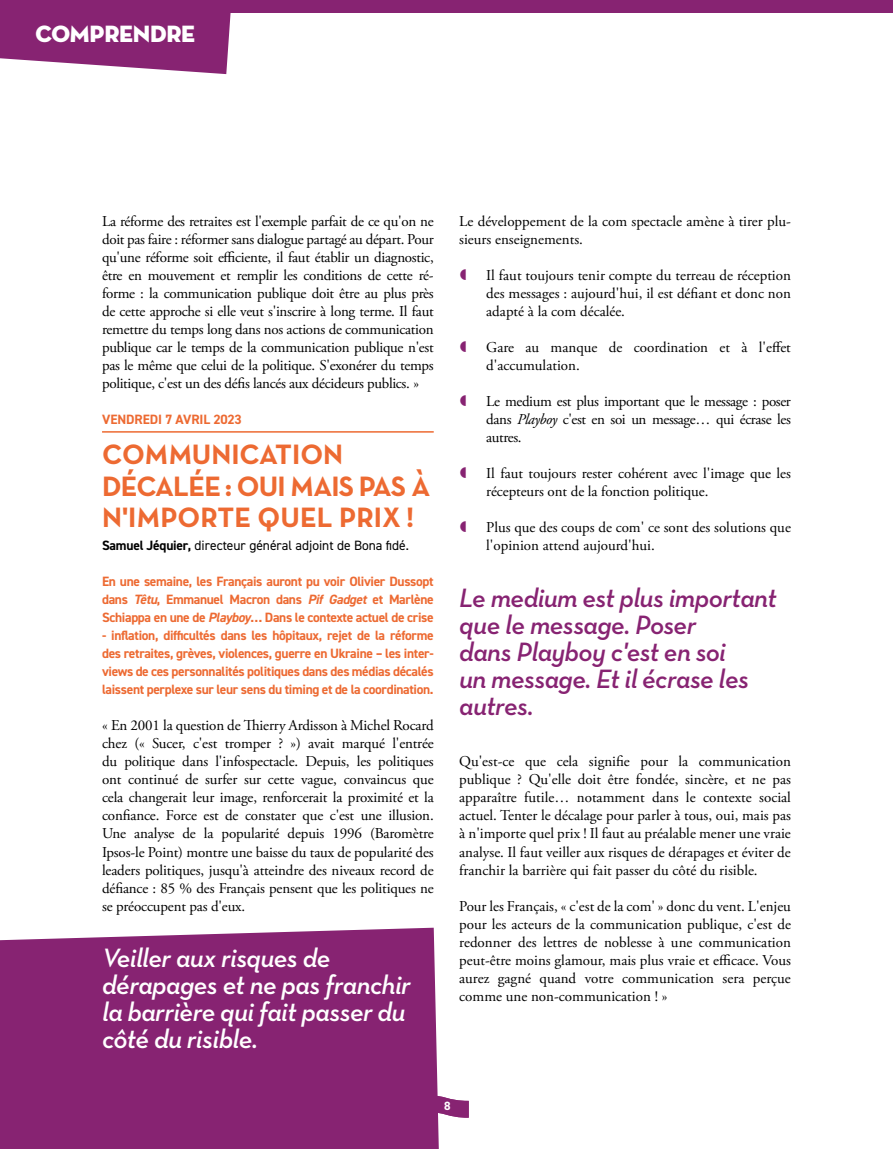
<style>
.page{position:relative;width:893px;height:1149px;background:#fff}
.page>*{position:absolute;margin:0;border:0;box-sizing:border-box;transform-origin:0 0}
.t1{font:28.5px/31.5px "Neutra Text Bold Alt";letter-spacing:-.01em;color:#ed6a32}
.t2{font:italic 600 27px/27px "Neutra Text";letter-spacing:-.02em;color:#872372}
.t3{font:italic 600 27px/27px "Neutra Text";letter-spacing:-.02em;color:#fff}
.t4{font:24px "Neutra Disp Titling";letter-spacing:-.01em;color:#fff}
.t5{font:15px/18px "Adobe Garamond Pro";color:#000;text-align:justify}
.t6{font:700 13.5px/18px "DIN2014";letter-spacing:-.025em;color:#ed6a32;text-align:justify}
.t7{font:13.5px "DIN2014";color:#000}
.t8{font:700 13.5px "DIN2014";letter-spacing:-.005em;color:#ed6a32}
.t9{font:700 12px "DIN2014";color:#fff}
.s1{font-weight:700}
.s2{font-style:italic}
</style>
<div class="page">
<svg style="left:439px;top:1096px;width:30px;height:21px"></svg>
<svg style="left:0;top:0;width:248px;height:74px"></svg>
<div style="left:196px;top:0;width:697px;height:12px;background:#872372"></div>
<div style="left:0;top:927px;width:439px;height:221px;background:#872372"></div>
<hr style="left:102px;top:431px;width:332px;height:1px;background:#ed6a32">
<h3 class="t4" style="left:35px;top:19px;width:161px">COMPRENDRE</h3>
<p class="t5" style="left:102px;top:213px;width:333px">La réforme des retraites est l'exemple parfait de ce qu'on ne doit pas faire : réformer sans dialogue partagé au départ. Pour qu'une réforme soit efficiente, il faut établir un diagnostic, être en mouvement et remplir les conditions de cette ré&shy;forme : la communication publique doit être au plus près de cette approche si elle veut s'inscrire à long terme. Il faut remettre du temps long dans nos actions de communication publique car le temps de la communication publique n'est pas le même que celui de la politique. S'exonérer du temps politique, c'est un des défis lancés aux décideurs publics. »</p>
<p class="t8" style="left:102px;top:410px;width:141px">VENDREDI 7 AVRIL 2023</p>
<h1 class="t1" style="left:102px;top:438px;width:330px">COMMUNICATION<br>DÉCALÉE : OUI MAIS PAS À<br>N'IMPORTE QUEL PRIX !</h1>
<p class="t7" style="left:102px;top:537px;width:308px"><span class="s1">Samuel Jéquier,</span> directeur général adjoint de Bona fidé.</p>
<p class="t6" style="left:102px;top:572px;width:333px">En une semaine, les Français auront pu voir Olivier Dussopt dans <span class="s2">Têtu</span>, Emmanuel Macron dans <span class="s2">Pif Gadget</span> et Marlène Schiappa en une de <span class="s2">Playboy</span>… Dans le contexte actuel de crise</p>
<p class="t6" style="left:102px;top:626px;width:333px">- inflation, difficultés dans les hôpitaux, rejet de la réforme des retraites, grèves, violences, guerre en Ukraine – les inter&shy;views de ces personnalités politiques dans des médias décalés laissent perplexe sur leur sens du timing et de la coordination.</p>
<p class="t5" style="left:102px;top:717px;width:333px">« En 2001 la question de Thierry Ardisson à Michel Rocard chez (« Sucer, c'est tromper ? ») avait marqué l'entrée du politique dans l'infospectacle. Depuis, les politiques ont continué de surfer sur cette vague, convaincus que cela changerait leur image, renforcerait la proximité et la confiance. Force est de constater que c'est une illusion.<br>Une analyse de la popularité depuis 1996 (Baromètre Ipsos-le Point) montre une baisse du taux de popularité des leaders politiques, jusqu'à atteindre des niveaux record de défiance : 85 % des Français pensent que les politiques ne se préoccupent pas d'eux.</p>
<h2 class="t3" style="left:102px;top:943px;width:310px">Veiller aux risques de dérapages et ne pas franchir la barrière qui fait passer du côté du risible.</h2>
<p class="t5" style="left:459px;top:213px;width:333px">Le développement de la com spectacle amène à tirer plu&shy;sieurs enseignements.</p>
<p class="t5" style="left:486px;top:267px;width:306px">Il faut toujours tenir compte du terreau de réception des messages : aujourd'hui, il est défiant et donc non adapté à la com décalée.</p>
<p class="t5" style="left:486px;top:339px;width:306px">Gare au manque de coordination et à l'effet d'accumulation.</p>
<p class="t5" style="left:486px;top:393px;width:306px">Le medium est plus important que le message : poser dans <span class="s2">Playboy</span> c'est en soi un message… qui écrase les autres.</p>
<p class="t5" style="left:486px;top:465px;width:306px">Il faut toujours rester cohérent avec l'image que les récepteurs ont de la fonction politique.</p>
<p class="t5" style="left:486px;top:519px;width:306px">Plus que des coups de com' ce sont des solutions que l'opinion attend aujourd'hui.</p>
<h2 class="t2" style="left:459px;top:583px;width:319px">Le medium est plus important que le message. Poser<br>dans Playboy c'est en soi<br>un message. Et il écrase les autres.</h2>
<p class="t5" style="left:459px;top:753px;width:333px">Qu'est-ce que cela signifie pour la communication publique ? Qu'elle doit être fondée, sincère, et ne pas apparaître futile… notamment dans le contexte social actuel. Tenter le décalage pour parler à tous, oui, mais pas à n'importe quel prix ! Il faut au préalable mener une vraie analyse. Il faut veiller aux risques de dérapages et éviter de franchir la barrière qui fait passer du côté du risible.</p>
<p class="t5" style="left:459px;top:897px;width:333px">Pour les Français, « c'est de la com' » donc du vent. L'enjeu pour les acteurs de la communication publique, c'est de redonner des lettres de noblesse à une communication peut-être moins glamour, mais plus vraie et efficace. Vous aurez gagné quand votre communication sera perçue comme une non-communication ! »</p>
<p class="t9" style="left:444px;top:1097px;width:8px">8</p>
</div>
